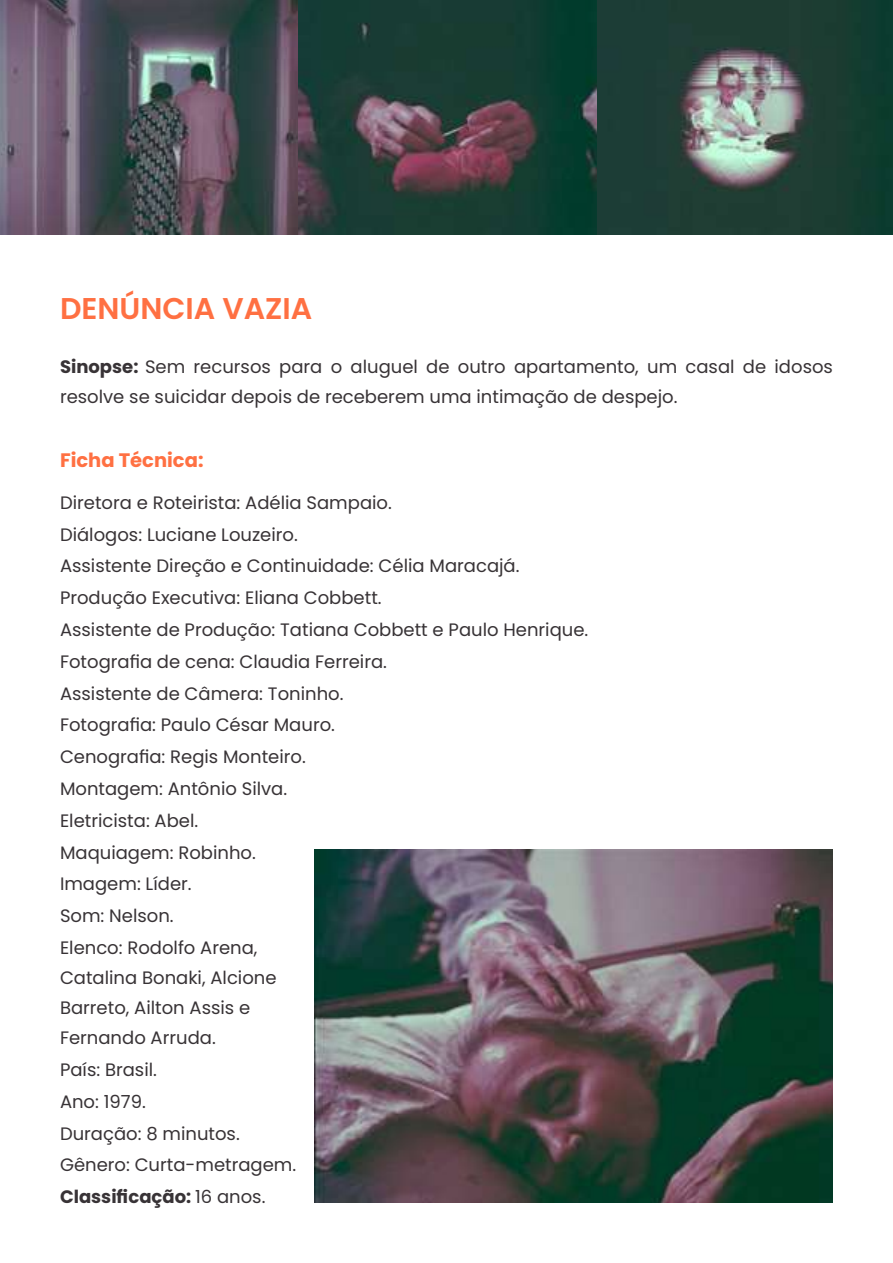
<style>
.page{position:relative;width:893px;height:1263px;background:#fff}
.page>*{position:absolute;margin:0;border:0;box-sizing:border-box;transform-origin:0 0}
.t1{font:600 30px "Poppins";color:#ff7042}
.t2{font:700 19.5px "Poppins";color:#ff7042}
.t3{font:18px/31.8px "Poppins";color:#383336}
.s1{font-weight:700}
</style>
<div class="page">
<img style="left:315px;top:850px;width:518px;height:353px">
<img style="left:0;top:0;width:893px;height:234px">
<h1 class="t1" style="left:60px;top:291px;width:254px">DENÚNCIA VAZIA</h1>
<p class="t3" style="left:60px;top:352px;width:774px;line-height:30px"><span class="s1">Sinopse:</span> Sem recursos para o aluguel de outro apartamento, um casal de idosos resolve se suicidar depois de receberem uma intimação de despejo.</p>
<p class="t2" style="left:60px;top:449px;width:145px">Ficha Técnica:</p>
<p class="t3" style="left:60px;top:487px;width:530px">Diretora e Roteirista: Adélia Sampaio.<br>Diálogos: Luciane Louzeiro.<br>Assistente Direção e Continuidade: Célia Maracajá.<br>Produção Executiva: Eliana Cobbett.<br>Assistente de Produção: Tatiana Cobbett e Paulo Henrique.<br>Fotografia de cena: Claudia Ferreira.<br>Assistente de Câmera: Toninho.<br>Fotografia: Paulo César Mauro.<br>Cenografia: Regis Monteiro.<br>Montagem: Antônio Silva.<br>Eletricista: Abel.<br>Maquiagem: Robinho.<br>Imagem: Líder.<br>Som: Nelson.<br>Elenco: Rodolfo Arena,</p>
<p class="t3" style="left:60px;top:963px;width:218px;line-height:30px">Catalina Bonaki, Alcione<br>Barreto, Ailton Assis e<br>Fernando Arruda.</p>
<p class="t3" style="left:60px;top:1054px;width:238px">País: Brasil.<br>Ano: 1979.<br>Duração: 8 minutos.<br>Gênero: Curta-metragem.<br><span class="s1">Classificação:</span> 16 anos.</p>
</div>
